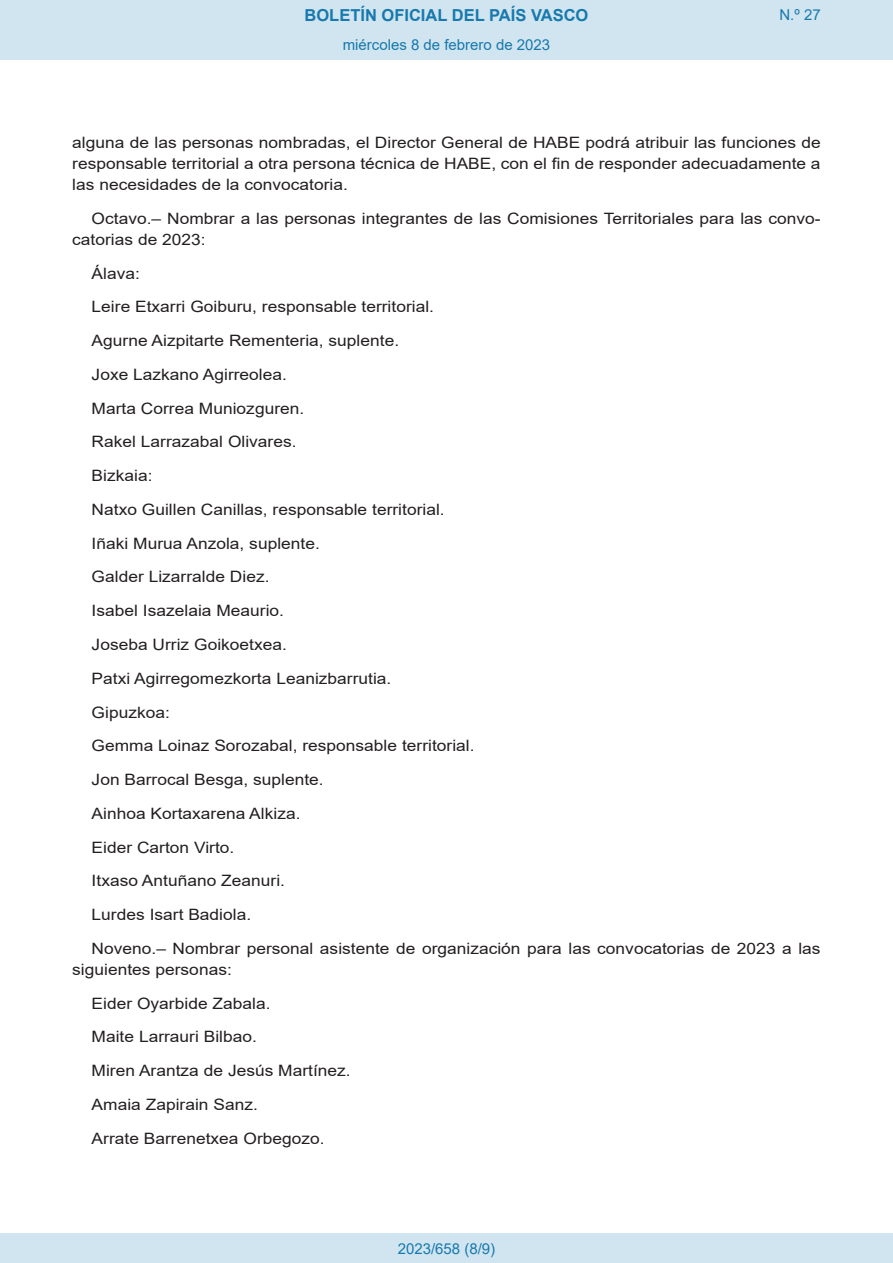
<style>
.page{position:relative;width:893px;height:1263px;background:#fff}
.page>*{position:absolute;margin:0;border:0;box-sizing:border-box;transform-origin:0 0}
.t1{font:700 16.5px "Arial";color:#1879ad}
.BOPVDetalle{font:15.6px/21px "Arial";color:#231f20;scale:1.11 1}
.Paginacion_Centro{font:15px "Arial";color:#1879ad}
</style>
<div class="page">
<div style="left:0;top:0;width:893px;height:60px;background:#d0e5f0"></div>
<div style="left:0;top:1233px;width:893px;height:30px;background:#d0e5f0"></div>
<p class="t1" style="left:305px;top:3px;width:285px">BOLETÍN OFICIAL DEL PAÍS VASCO</p>
<p class="Paginacion_Centro" style="left:343px;top:35px;width:209px">miércoles 8 de febrero de 2023</p>
<p class="Paginacion_Centro" style="left:779px;top:5px;width:43px">N.º 27</p>
<p class="BOPVDetalle" style="left:72px;top:132px;width:676px;text-align:justify">alguna de las personas nombradas, el Director General de HABE podrá atribuir las funciones de responsable territorial a otra persona técnica de HABE, con el fin de responder adecuadamente a las necesidades de la convocatoria.</p>
<p class="BOPVDetalle" style="left:72px;top:208px;width:676px;text-indent:19px">Octavo.– Nombrar a las personas integrantes de las Comisiones Territoriales para las convo&shy;catorias de 2023:</p>
<p class="BOPVDetalle" style="left:92px;top:263px;width:45px">Álava:</p>
<p class="BOPVDetalle" style="left:92px;top:296px;width:310px">Leire Etxarri Goiburu, responsable territorial.</p>
<p class="BOPVDetalle" style="left:92px;top:330px;width:279px">Agurne Aizpitarte Rementeria, suplente.</p>
<p class="BOPVDetalle" style="left:92px;top:364px;width:177px">Joxe Lazkano Agirreolea.</p>
<p class="BOPVDetalle" style="left:92px;top:398px;width:193px">Marta Correa Muniozguren.</p>
<p class="BOPVDetalle" style="left:92px;top:431px;width:186px">Rakel Larrazabal Olivares.</p>
<p class="BOPVDetalle" style="left:92px;top:465px;width:56px">Bizkaia:</p>
<p class="BOPVDetalle" style="left:92px;top:499px;width:320px">Natxo Guillen Canillas, responsable territorial.</p>
<p class="BOPVDetalle" style="left:92px;top:533px;width:207px">Iñaki Murua Anzola, suplente.</p>
<p class="BOPVDetalle" style="left:92px;top:566px;width:162px">Galder Lizarralde Diez.</p>
<p class="BOPVDetalle" style="left:92px;top:600px;width:175px">Isabel Isazelaia Meaurio.</p>
<p class="BOPVDetalle" style="left:92px;top:634px;width:177px">Joseba Urriz Goikoetxea.</p>
<p class="BOPVDetalle" style="left:92px;top:668px;width:272px">Patxi Agirregomezkorta Leanizbarrutia.</p>
<p class="BOPVDetalle" style="left:92px;top:701px;width:72px">Gipuzkoa:</p>
<p class="BOPVDetalle" style="left:92px;top:735px;width:346px">Gemma Loinaz Sorozabal, responsable territorial.</p>
<p class="BOPVDetalle" style="left:92px;top:769px;width:211px">Jon Barrocal Besga, suplente.</p>
<p class="BOPVDetalle" style="left:92px;top:803px;width:190px">Ainhoa Kortaxarena Alkiza.</p>
<p class="BOPVDetalle" style="left:92px;top:836px;width:130px">Eider Carton Virto.</p>
<p class="BOPVDetalle" style="left:92px;top:870px;width:176px">Itxaso Antuñano Zeanuri.</p>
<p class="BOPVDetalle" style="left:92px;top:904px;width:145px">Lurdes Isart Badiola.</p>
<p class="BOPVDetalle" style="left:72px;top:938px;width:676px;text-indent:19px">Noveno.– Nombrar personal asistente de organización para las convocatorias de 2023 a las siguientes personas:</p>
<p class="BOPVDetalle" style="left:92px;top:992px;width:163px">Eider Oyarbide Zabala.</p>
<p class="BOPVDetalle" style="left:92px;top:1026px;width:150px">Maite Larrauri Bilbao.</p>
<p class="BOPVDetalle" style="left:92px;top:1060px;width:235px">Miren Arantza de Jesús Martínez.</p>
<p class="BOPVDetalle" style="left:92px;top:1094px;width:151px">Amaia Zapirain Sanz.</p>
<p class="BOPVDetalle" style="left:92px;top:1127px;width:211px">Arrate Barrenetxea Orbegozo.</p>
<p class="Paginacion_Centro" style="left:398px;top:1238px;width:99px">2023/658 (8/9)</p>
</div>
